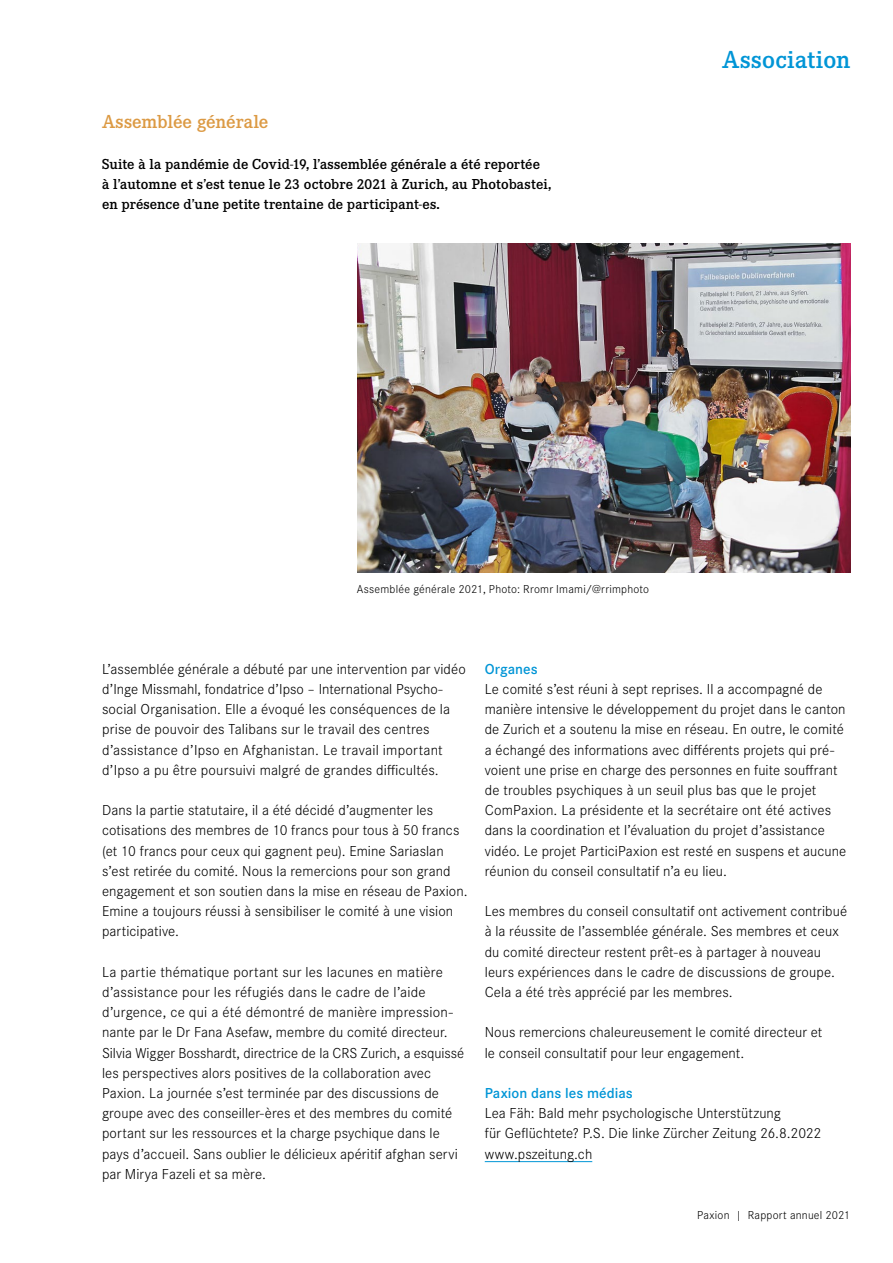
<style>
.page{position:relative;width:893px;height:1263px;background:#fff}
.page>*{position:absolute;margin:0;border:0;box-sizing:border-box;transform-origin:0 0}
.t1{font:600 25.5px "Corporate E Pro";letter-spacing:.01em;color:#0095d6}
.t2{font:600 19.5px "Corporate E Pro";letter-spacing:-.005em;color:#dc9a44}
.t3{font:300 15px/20.2px "Corporate S Pro";letter-spacing:.005em;color:#000}
.t4{font:600 15px/20.2px "Corporate E Pro";letter-spacing:.005em;color:#000}
.t5{font:600 15px "Corporate S Pro";letter-spacing:.005em;color:#0095d6}
.t6{font:300 12px "Corporate S Pro";letter-spacing:.02em;color:#000}
</style>
<div class="page">
<img style="left:357px;top:244px;width:493px;height:329px">
<hr style="left:485px;top:1161px;width:107px;height:1px;background:#0095d6">
<h2 class="t2" style="left:102px;top:109px;width:168px">Assemblée générale</h2>
<p class="t4" style="left:102px;top:153px;width:451px">Suite à la pandémie de Covid-19, l’assemblée générale a été reportée<br>à l’automne et s’est tenue le 23 octobre 2021 à Zurich, au Photobastei, en présence d’une petite trentaine de participant-es.</p>
<h1 class="t1" style="left:722px;top:42px;width:130px">Association</h1>
<p class="t6" style="left:357px;top:581px;width:294px">Assemblée générale 2021, Photo: Rromr Imami/@rrimphoto</p>
<p class="t3" style="left:102px;top:658px;width:365px">L’assemblée générale a débuté par une intervention par vidéo d’Inge Missmahl, fondatrice d’Ipso – International Psycho&shy;social Organisation. Elle a évoqué les conséquences de la prise de pouvoir des Talibans sur le travail des centres d’assistance d’Ipso en Afghanistan. Le travail important d’Ipso a pu être poursuivi malgré de grandes difficultés.</p>
<p class="t3" style="left:102px;top:799px;width:367px">Dans la partie statutaire, il a été décidé d’augmenter les cotisations des membres de 10 francs pour tous à 50 francs (et 10 francs pour ceux qui gagnent peu). Emine Sariaslan s’est retirée du comité. Nous la remercions pour son grand engagement et son soutien dans la mise en réseau de Paxion.<br>Emine a toujours réussi à sensibiliser le comité à une vision participative.</p>
<p class="t3" style="left:102px;top:961px;width:364px">La partie thématique portant sur les lacunes en matière d’assistance pour les réfugiés dans le cadre de l’aide d’urgence, ce qui a été démontré de manière impression&shy;nante par le Dr Fana Asefaw, membre du comité directeur.<br>Silvia Wigger Bosshardt, directrice de la CRS Zurich, a esquissé les perspectives alors positives de la collaboration avec Paxion. La journée s’est terminée par des discussions de groupe avec des conseiller-ères et des membres du comité portant sur les ressources et la charge psychique dans le pays d’accueil. Sans oublier le délicieux apéritif afghan servi par Mirya Fazeli et sa mère.</p>
<p class="t5" style="left:485px;top:658px;width:54px">Organes</p>
<p class="t3" style="left:485px;top:678px;width:363px">Le comité s’est réuni à sept reprises. Il a accompagné de manière intensive le développement du projet dans le canton de Zurich et a soutenu la mise en réseau. En outre, le comité a échangé des informations avec différents projets qui pré&shy;voient une prise en charge des personnes en fuite souffrant de troubles psychiques à un seuil plus bas que le projet ComPaxion. La présidente et la secrétaire ont été actives dans la coordination et l’évaluation du projet d’assistance vidéo. Le projet ParticiPaxion est resté en suspens et aucune réunion du conseil consultatif n’a eu lieu.</p>
<p class="t3" style="left:485px;top:900px;width:364px">Les membres du conseil consultatif ont activement contribué à la réussite de l’assemblée générale. Ses membres et ceux du comité directeur restent prêt-es à partager à nouveau leurs expériences dans le cadre de discussions de groupe.<br>Cela a été très apprécié par les membres.</p>
<p class="t3" style="left:485px;top:1021px;width:339px">Nous remercions chaleureusement le comité directeur et le conseil consultatif pour leur engagement.</p>
<p class="t5" style="left:485px;top:1082px;width:150px">Paxion dans les médias</p>
<p class="t3" style="left:485px;top:1102px;width:338px">Lea Fäh: Bald mehr psychologische Unterstützung<br>für Geflüchtete? P.S. Die linke Zürcher Zeitung 26.8.2022 www.pszeitung.ch</p>
<p class="t6" style="left:697px;top:1207px;width:155px">Paxion | Rapport annuel 2021</p>
</div>
